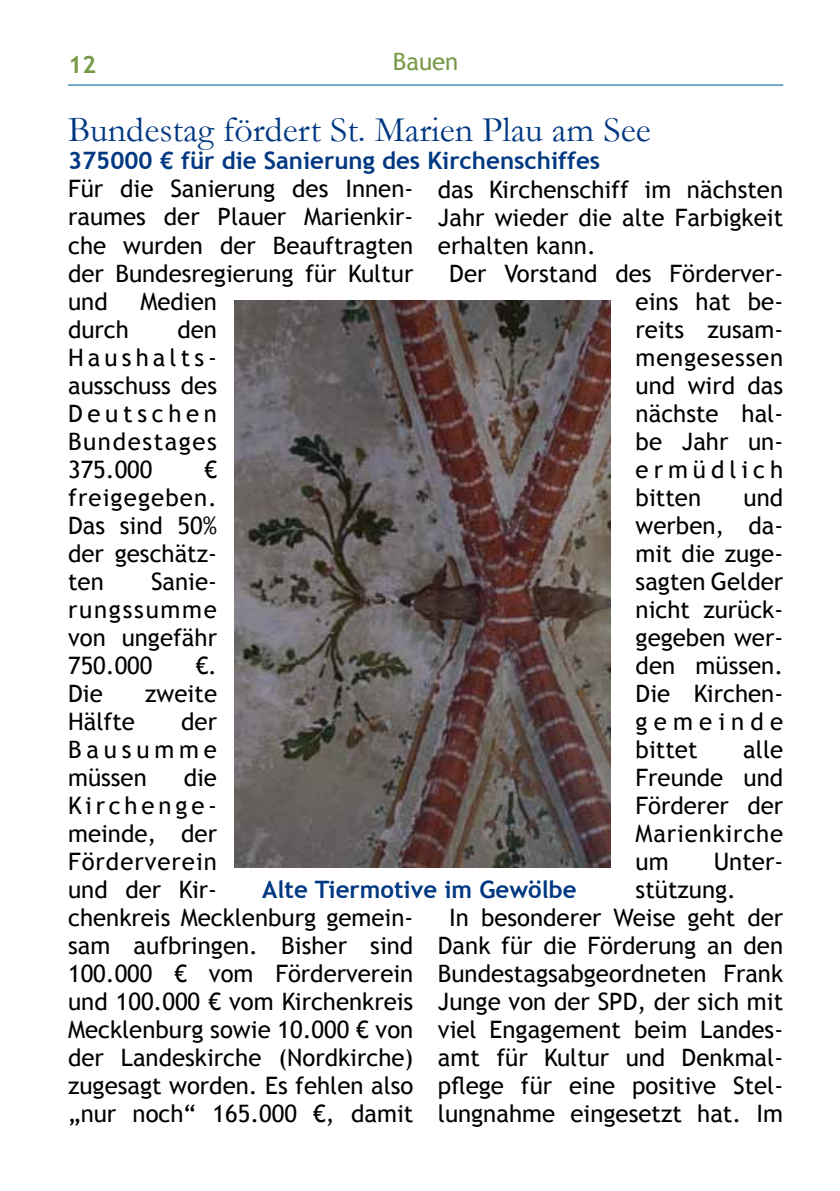
<style>
.page{position:relative;width:840px;height:1191px;background:#fff}
.page>*{position:absolute;margin:0;border:0;box-sizing:border-box;transform-origin:0 0}
.t1{font:36px "Garamond";color:#003882}
.t2{font:24px/28px "Trebuchet MS";color:#000;text-align:justify}
.t3{font:700 24px "Trebuchet MS";color:#003882}
.t4{font:24px "Trebuchet MS";letter-spacing:.03em;color:#000}
.t5{font:24px "Trebuchet MS";letter-spacing:.205em;color:#000}
.t6{font:24px "Trebuchet MS";color:#789947}
.t7{font:700 24px "Trebuchet MS";color:#789947}
</style>
<div class="page">
<hr style="left:68px;top:84px;width:714px;height:2px;background:#488dbb">
<img style="left:234px;top:300px;width:376px;height:567px">
<p class="t7" style="left:68px;top:50px;width:30px">12</p>
<p class="t6" style="left:392px;top:48px;width:67px">Bauen</p>
<h1 class="t1" style="left:68px;top:109px;width:583px">Bundestag fördert St. Marien Plau am See</h1>
<p class="t3" style="left:68px;top:146px;width:533px">375000 € für die Sanierung des Kirchenschiffes</p>
<p class="t2" style="left:68px;top:175px;width:346px">Für die Sanierung des Innen&shy;raumes der Plauer Marienkir&shy;che wurden der Beauftragten der Bundesregierung für Kultur und</p>
<p class="t2" style="left:437px;top:175px;width:346px">das Kirchenschiff im nächsten</p>
<p class="t2" style="left:437px;top:203px;width:346px">Jahr wieder die alte Farbigkeit</p>
<p class="t2" style="left:437px;top:232px;width:159px">erhalten kann.</p>
<p class="t2" style="left:449px;top:260px;width:335px">Der Vorstand des Förderver-</p>
<p class="t2" style="left:635px;top:288px;width:149px">eins hat be-</p>
<p class="t2" style="left:635px;top:316px;width:149px">reits zusam-</p>
<p class="t4" style="left:635px;top:343px;width:149px">mengesessen</p>
<p class="t2" style="left:635px;top:372px;width:149px">und wird das</p>
<p class="t2" style="left:635px;top:400px;width:149px">nächste hal-</p>
<p class="t2" style="left:635px;top:428px;width:149px">be Jahr un-</p>
<p class="t5" style="left:635px;top:455px;width:149px">ermüdlich</p>
<p class="t2" style="left:635px;top:484px;width:67px">bitten</p>
<p class="t2" style="left:140px;top:287px;width:78px">Medien</p>
<p class="t2" style="left:68px;top:315px;width:62px">durch</p>
<p class="t2" style="left:68px;top:315px;width:150px;text-indent:109px">den Haushalts&shy;ausschuss des Deutschen Bundestages 375.000</p>
<p class="t2" style="left:68px;top:455px;width:150px;text-indent:136px">€ freigegeben.<br>Das sind 50% der geschätz&shy;ten</p>
<p class="t2" style="left:635px;top:484px;width:149px;text-indent:108px">und werben, da&shy;mit die zuge&shy;sagten Gelder nicht zurück&shy;gegeben wer&shy;den müssen.<br>Die Kirchen&shy;gemeinde bittet</p>
<p class="t2" style="left:68px;top:567px;width:150px;text-indent:83px">Sanie&shy;rungssumme von ungefähr 750.000</p>
<p class="t2" style="left:195px;top:651px;width:23px">€.</p>
<p class="t2" style="left:68px;top:679px;width:36px">Die</p>
<p class="t2" style="left:145px;top:679px;width:73px">zweite</p>
<p class="t2" style="left:68px;top:707px;width:68px">Hälfte</p>
<p class="t2" style="left:68px;top:707px;width:150px;text-indent:113px">der Bausumme müssen</p>
<p class="t2" style="left:635px;top:736px;width:149px;text-indent:108px">alle Freunde und Förderer der Marienkirche um</p>
<p class="t2" style="left:68px;top:763px;width:346px;text-align:left;text-indent:116px">die<br>Kirchenge-<br>meinde, der<br>Förderverein<br>und der Kir-<br>chenkreis Mecklenburg gemein&shy;sam aufbringen. Bisher sind<br>100.000 € vom Förderverein und 100.000 € vom Kirchenkreis<br>Mecklenburg sowie 10.000 € von der Landeskirche (Nordkirche) zugesagt worden. Es fehlen also „nur noch“ 165.000 €, damit</p>
<p class="t2" style="left:713px;top:848px;width:71px">Unter-</p>
<p class="t2" style="left:635px;top:876px;width:102px">stützung.</p>
<p class="t2" style="left:449px;top:904px;width:335px">In besonderer Weise geht der</p>
<p class="t2" style="left:437px;top:932px;width:346px">Dank für die Förderung an den</p>
<p class="t2" style="left:437px;top:960px;width:346px">Bundestagsabgeordneten Frank</p>
<p class="t2" style="left:437px;top:988px;width:346px">Junge von der SPD, der sich mit</p>
<p class="t2" style="left:437px;top:1016px;width:346px">viel Engagement beim Landes-</p>
<p class="t2" style="left:437px;top:1044px;width:346px">amt für Kultur und Denkmal-</p>
<p class="t2" style="left:437px;top:1072px;width:346px">pflege für eine positive Stel-</p>
<p class="t2" style="left:437px;top:1100px;width:346px">lungnahme eingesetzt hat. Im</p>
<p class="t3" style="left:262px;top:874px;width:316px">Alte Tiermotive im Gewölbe</p>
</div>
